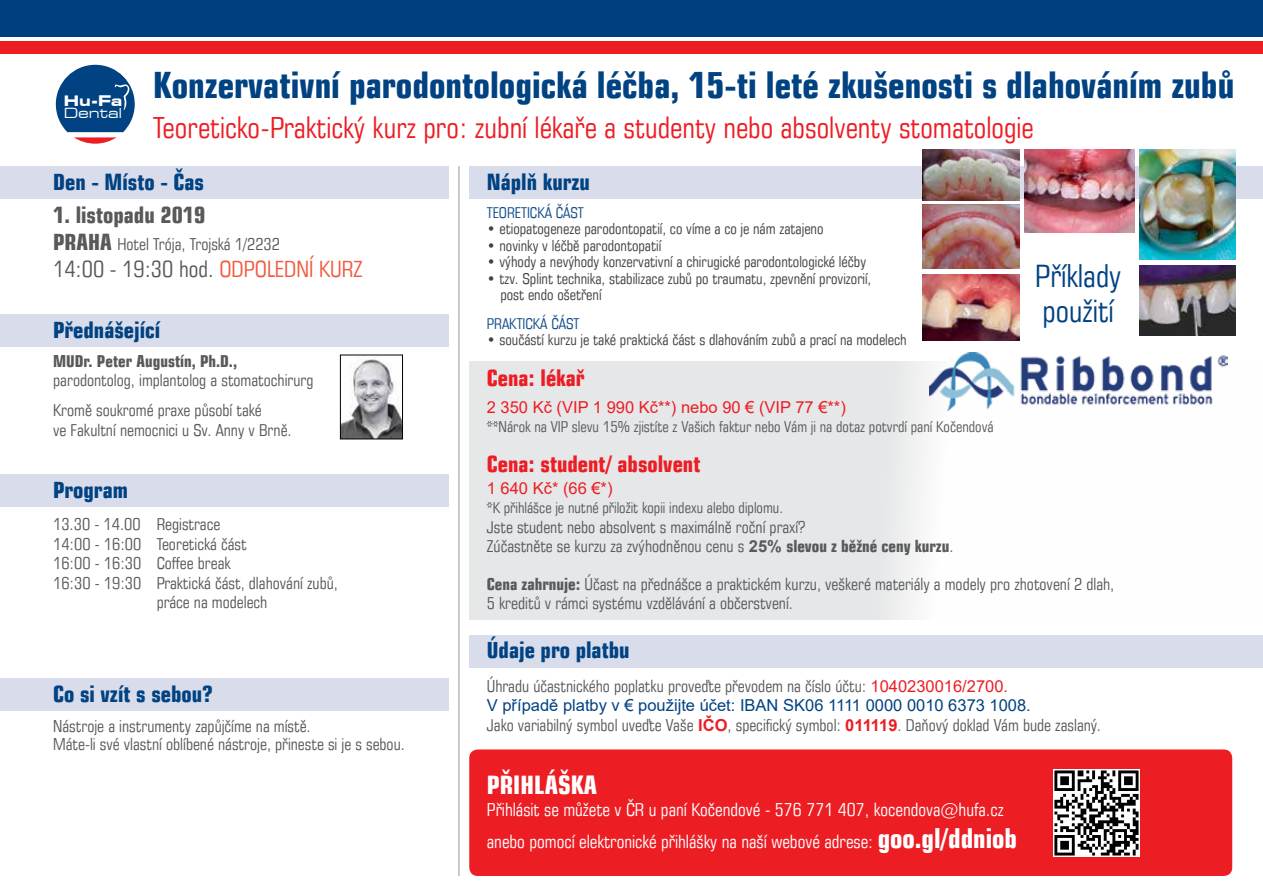
<style>
.page{position:relative;width:1263px;height:893px;background:#fff}
.page>*{position:absolute;margin:0;border:0;box-sizing:border-box;transform-origin:0 0}
.t1{font:700 condensed 36px "Square 721 AT";color:#004282}
.t2{font:condensed 31.05px/35.2px "Square 721 AT";color:#004282}
.t3{font:condensed 29.25px "Square 721 AT";color:#ed1d24}
.t4{font:700 condensed 25.5px "Square 721 AT";color:#fff}
.t5{font:700 condensed 22.5px "Square 721 AT";color:#004282}
.t6{font:700 condensed 22.5px "Square 721 AT";color:#ed1d24}
.t7{font:condensed 22.5px "Square 721 AT";color:#58595b}
.t8{font:700 condensed 22.5px "Square 721 AT";color:#58595b}
.t9{font:condensed 18px/32.4px "Square 721 AT";color:#fff}
.t10{font:condensed 16.5px/19.5px "Square 721 AT";color:#58595b}
.t11{font:16.5px "Arial";color:#004282}
.t12{font:16.5px "Arial";color:#ed1d24}
.t13{font:700 condensed 16.5px "Square 721 AT";color:#58595b}
.t14{font:condensed 15px/16.5px "Square 721 AT";color:#414042}
.t15{font:condensed 15px "Square 721 AT";color:#58595b}
.t16{font:condensed 15px "Square 721 AT";color:#134d8a}
.t17{font:700 expanded 14.55px "Square 721 AT";color:#fff}
.t18{font:expanded 13.95px "Square 721 AT";color:#fff}
.s1{font-weight:700;font-size:22.5px}
.s2{color:#f15b40}
.s3{font-family:"Arial";font-weight:700;font-stretch:normal}
.s4{font-weight:700}
.s5{font-family:"Arial";font-stretch:normal;color:#ed1d24}
.s6{font-family:"Arial";font-weight:700;font-stretch:normal;color:#ed1d24}
.s7{font-weight:700;font-size:27px}
</style>
<div class="page">
<div style="left:469px;top:749px;width:763px;height:127px;background:#ed1d24;border-radius:9px"></div>
<div style="left:469px;top:361px;width:794px;height:259px;background:linear-gradient(to right,#dfe0e1,#fff)"></div>
<div style="left:0;top:41px;width:1263px;height:13px;background:#ed1d24"></div>
<div style="left:0;top:0;width:1263px;height:36px;background:#003f7d"></div>
<svg style="left:56px;top:65px;width:79px;height:79px"></svg>
<div style="left:0;top:314px;width:449px;height:32px;background:#d9dceb"></div>
<div style="left:0;top:166px;width:449px;height:32px;background:#d9dceb"></div>
<hr style="left:459px;top:166px;width:1px;height:710px;background:#939598">
<div style="left:0;top:474px;width:449px;height:32px;background:#d9dceb"></div>
<div style="left:469px;top:166px;width:794px;height:32px;background:#d9dceb"></div>
<div style="left:469px;top:635px;width:794px;height:33px;background:#d9dceb"></div>
<div style="left:0;top:678px;width:449px;height:32px;background:#d9dceb"></div>
<img style="left:342px;top:357px;width:59px;height:80px">
<div style="left:340px;top:355px;width:63px;height:84px;border:1px solid #000"></div>
<img style="left:922px;top:150px;width:97px;height:50px">
<img style="left:922px;top:205px;width:97px;height:64px">
<img style="left:922px;top:274px;width:97px;height:67px">
<img style="left:1024px;top:150px;width:110px;height:82px">
<img style="left:1139px;top:150px;width:96px;height:109px">
<img style="left:1139px;top:265px;width:96px;height:71px">
<img style="left:929px;top:353px;width:298px;height:58px">
<img style="left:1053px;top:770px;width:87px;height:86px">
<p class="t17" style="left:64px;top:92px;width:60px">Hu-Fa</p>
<p class="t18" style="left:64px;top:105px;width:60px">Dental</p>
<h1 class="t1" style="left:153px;top:63px;width:1083px">Konzervativní parodontologická léčba, 15-ti leté zkušenosti s dlahováním zubů</h1>
<h3 class="t3" style="left:153px;top:110px;width:882px">Teoreticko-Praktický kurz pro: zubní lékaře a studenty nebo absolventy stomatologie</h3>
<h3 class="t5" style="left:53px;top:168px;width:152px">Den - Místo - Čas</h3>
<h3 class="t8" style="left:53px;top:201px;width:154px">1. listopadu 2019</h3>
<p class="t10" style="left:53px;top:234px;width:228px"><span class="s1">PRAHA</span> Hotel Trója, Trojská 1/2232</p>
<h3 class="t7" style="left:53px;top:256px;width:311px">14:00 - 19:30 hod. <span class="s2">ODPOLEDNÍ KURZ</span></h3>
<h3 class="t5" style="left:53px;top:316px;width:109px">Přednášející</h3>
<p class="t13" style="left:53px;top:351px;width:186px">MUDr. Peter Augustín, Ph.D.,</p>
<p class="t10" style="left:53px;top:365px;width:262px;line-height:30px">parodontolog, implantolog a stomatochirurg<br>Kromě soukromé praxe působí také</p>
<p class="t10" style="left:53px;top:420px;width:240px">ve Fakultní nemocnici u Sv. Anny v Brně.</p>
<h3 class="t5" style="left:53px;top:476px;width:76px">Program</h3>
<p class="t10" style="left:53px;top:514px;width:169px">13.30 - 14.00 Registrace</p>
<p class="t10" style="left:53px;top:534px;width:195px">14:00 - 16:00 Teoretická část</p>
<p class="t10" style="left:53px;top:553px;width:179px">16:00 - 16:30 Coffee break</p>
<p class="t10" style="left:53px;top:573px;width:286px">16:30 - 19:30 Praktická část, dlahování zubů,</p>
<p class="t10" style="left:157px;top:592px;width:112px">práce na modelech</p>
<h3 class="t5" style="left:53px;top:680px;width:161px">Co si vzít s sebou?</h3>
<p class="t10" style="left:53px;top:717px;width:353px;line-height:18px">Nástroje a instrumenty zapůjčíme na místě.<br>Máte-li své vlastní oblíbené nástroje, přineste si je s sebou.</p>
<h3 class="t5" style="left:487px;top:168px;width:105px">Náplň kurzu</h3>
<p class="t16" style="left:487px;top:203px;width:98px">TEORETICKÁ ČÁST</p>
<p class="t14" style="left:487px;top:221px;width:338px">• etiopatogeneze parodontopatií, co víme a co je nám zatajeno</p>
<p class="t14" style="left:487px;top:237px;width:176px">• novinky v léčbě parodontopatií</p>
<p class="t14" style="left:487px;top:254px;width:381px">• výhody a nevýhody konzervativní a chirugické parodontologické léčby</p>
<p class="t14" style="left:500px;top:270px;width:372px;text-indent:-14px">• tzv. Splint technika, stabilizace zubů po traumatu, zpevnění provizorií, post endo ošetření</p>
<p class="t16" style="left:487px;top:314px;width:94px">PRAKTICKÁ ČÁST</p>
<p class="t14" style="left:487px;top:332px;width:421px">• součástí kurzu je také praktická část s dlahováním zubů a prací na modelech</p>
<h3 class="t6" style="left:487px;top:364px;width:99px">Cena: lékař</h3>
<p class="t12" style="left:487px;top:396px;width:360px">2 350 Kč (VIP 1 990 Kč**) nebo 90 € (VIP 77 €**)</p>
<p class="t15" style="left:487px;top:418px;width:508px">**Nárok na VIP slevu 15% zjistíte z Vašich faktur nebo Vám ji na dotaz potvrdí paní Kočendová</p>
<h3 class="t6" style="left:487px;top:450px;width:215px">Cena: student/ absolvent</h3>
<h2 class="t2" style="left:1035px;top:258px;width:88px">Příklady použití</h2>
<p class="t12" style="left:487px;top:477px;width:127px">1 640 Kč* (66 €*)</p>
<p class="t15" style="left:487px;top:499px;width:298px">*K přihlášce je nutné přiložit kopii indexu alebo diplomu.</p>
<p class="t10" style="left:487px;top:517px;width:468px">Jste student nebo absolvent s maximálně roční praxí?<br>Zúčastněte se kurzu za zvýhodněnou cenu s <span class="s3">25%</span> <span class="s4">slevou z běžné ceny kurzu</span>.</p>
<p class="t10" style="left:487px;top:574px;width:629px"><span class="s4">Cena zahrnuje:</span> Účast na přednášce a praktickém kurzu, veškeré materiály a modely pro zhotovení 2 dlah,<br>5 kreditů v rámci systému vzdělávání a občerstvení.</p>
<h3 class="t5" style="left:487px;top:636px;width:144px">Údaje pro platbu</h3>
<p class="t10" style="left:487px;top:676px;width:523px">Úhradu účastnického poplatku proveďte převodem na číslo účtu: <span class="s5">1040230016/2700.</span></p>
<p class="t11" style="left:487px;top:694px;width:545px">V případě platby v € použijte účet: IBAN SK06 1111 0000 0010 6373 1008.</p>
<p class="t10" style="left:487px;top:715px;width:615px">Jako variabilný symbol uveďte Vaše <span class="s6">IČO</span>, specifický symbol: <span class="s6">011119</span>. Daňový doklad Vám bude zaslaný.</p>
<h3 class="t4" style="left:487px;top:769px;width:112px">PŘIHLÁŠKA</h3>
<p class="t9" style="left:487px;top:793px;width:532px">Přihlásit se můžete v ČR u paní Kočendové - 576 771 407, kocendova@hufa.cz anebo pomocí elektronické přihlášky na naší webové adrese: <span class="s7">goo.gl/ddniob</span></p>
</div>
